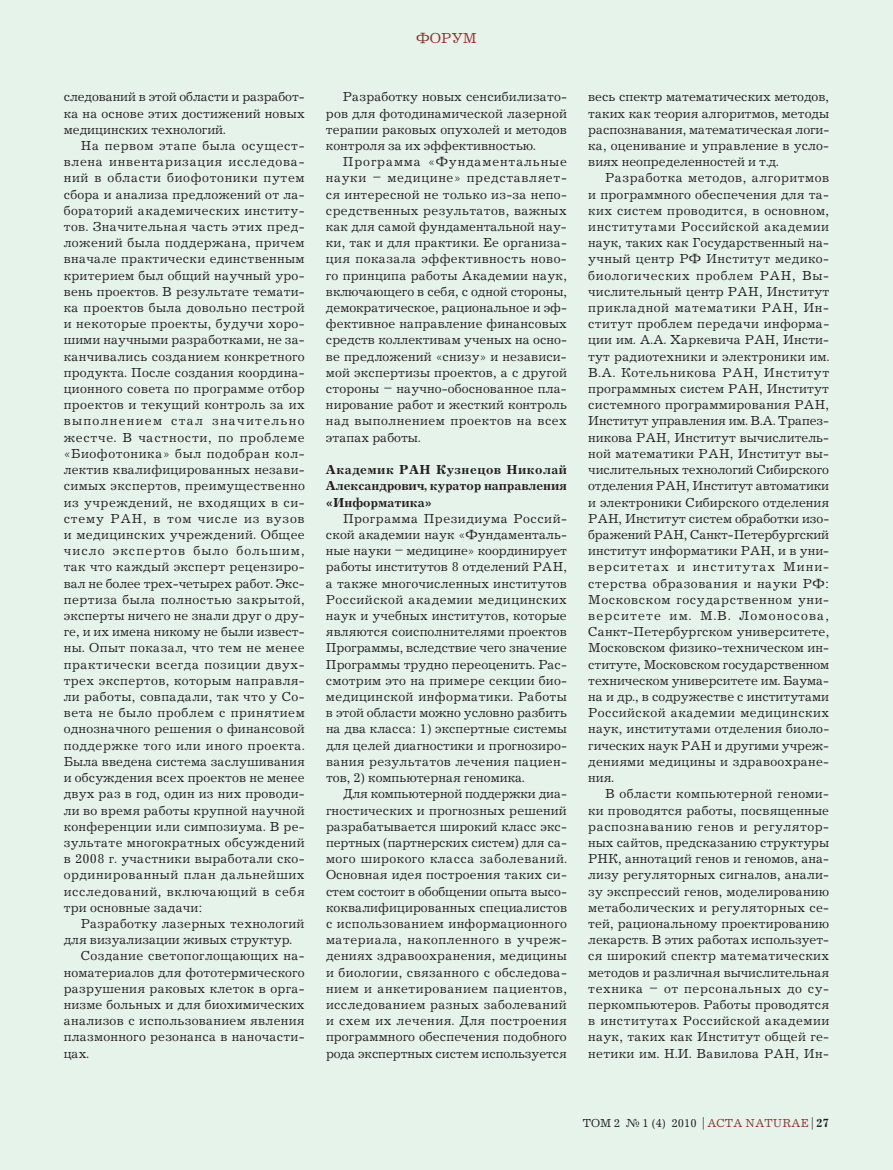
<style>
.page{position:relative;width:893px;height:1170px;background:#fff}
.page>*{position:absolute;margin:0;border:0;box-sizing:border-box;transform-origin:0 0}
.t1{font:15px "Journal C";color:#8c2f2f}
.t2{font:13.5px/16.2px "Journal C";letter-spacing:.01em;color:#231f20;text-align:justify}
.t3{font:700 13.5px/16.2px "Journal C";letter-spacing:-.005em;color:#231f20;text-align:justify}
.t4{font:12px "Journal C";color:#231f20}
.s1{color:#8c2f2f}
.s2{font-weight:700}
</style>
<div class="page">
<div style="left:0;top:0;width:893px;height:1169px;background:#e6f3ea"></div>
<p class="t2" style="left:64px;top:89px;width:243px">СЛЕДОВАНИЙ В ЭТОЙ ОБЛАСТИ И РАЗРАБОТ-КА НА ОСНОВЕ ЭТИХ ДОСТИЖЕНИЙ НОВЫХ МЕДИЦИНСКИХ ТЕХНОЛОГИЙ.</p>
<p class="t2" style="left:64px;top:138px;width:243px;text-indent:17px">НА ПЕРВОМ ЭТАПЕ БЫЛА ОСУЩЕСТ-ВЛЕНА ИНВЕНТАРИЗАЦИЯ ИССЛЕДОВА-НИЙ В ОБЛАСТИ БИОФОТОНИКИ ПУТЕМ СБОРА И АНАЛИЗА ПРЕДЛОЖЕНИЙ ОТ ЛА-БОРАТОРИЙ АКАДЕМИЧЕСКИХ ИНСТИТУ-ТОВ. ЗНАЧИТЕЛЬНАЯ ЧАСТЬ ЭТИХ ПРЕД-ЛОЖЕНИЙ БЫЛА ПОДДЕРЖАНА, ПРИЧЕМ ВНАЧАЛЕ ПРАКТИЧЕСКИ ЕДИНСТВЕННЫМ КРИТЕРИЕМ БЫЛ ОБЩИЙ НАУЧНЫЙ УРО-ВЕНЬ ПРОЕКТОВ. В РЕЗУЛЬТАТЕ ТЕМАТИ-КА ПРОЕКТОВ БЫЛА ДОВОЛЬНО ПЕСТРОЙ И НЕКОТОРЫЕ ПРОЕКТЫ, БУДУЧИ ХОРО-ШИМИ НАУЧНЫМИ РАЗРАБОТКАМИ, НЕ ЗА-КАНЧИВАЛИСЬ СОЗДАНИЕМ КОНКРЕТНОГО ПРОДУКТА. ПОСЛЕ СОЗДАНИЯ КООРДИНА-ЦИОННОГО СОВЕТА ПО ПРОГРАММЕ ОТБОР ПРОЕКТОВ И ТЕКУЩИЙ КОНТРОЛЬ ЗА ИХ ВЫПОЛНЕНИЕМ СТАЛ ЗНАЧИТЕЛЬНО ЖЕСТЧЕ. В ЧАСТНОСТИ, ПО ПРОБЛЕМЕ «БИОФОТОНИКА» БЫЛ ПОДОБРАН КОЛ-ЛЕКТИВ КВАЛИФИЦИРОВАННЫХ НЕЗАВИ-СИМЫХ ЭКСПЕРТОВ, ПРЕИМУЩЕСТВЕННО ИЗ УЧРЕЖДЕНИЙ, НЕ ВХОДЯЩИХ В СИ-СТЕМУ РАН, В ТОМ ЧИСЛЕ ИЗ ВУЗОВ И МЕДИЦИНСКИХ УЧРЕЖДЕНИЙ. ОБЩЕЕ ЧИСЛО ЭКСПЕРТОВ БЫЛО БОЛЬШИМ, ТАК ЧТО КАЖДЫЙ ЭКСПЕРТ РЕЦЕНЗИРО-ВАЛ НЕ БОЛЕЕ ТРЕХ-ЧЕТЫРЕХ РАБОТ. ЭКС-ПЕРТИЗА БЫЛА ПОЛНОСТЬЮ ЗАКРЫТОЙ, ЭКСПЕРТЫ НИЧЕГО НЕ ЗНАЛИ ДРУГ О ДРУ-ГЕ, И ИХ ИМЕНА НИКОМУ НЕ БЫЛИ ИЗВЕСТ-НЫ. ОПЫТ ПОКАЗАЛ, ЧТО ТЕМ НЕ МЕНЕЕ ПРАКТИЧЕСКИ ВСЕГДА ПОЗИЦИИ ДВУХ-ТРЕХ ЭКСПЕРТОВ, КОТОРЫМ НАПРАВЛЯ-ЛИ РАБОТЫ, СОВПАДАЛИ, ТАК ЧТО У СО-ВЕТА НЕ БЫЛО ПРОБЛЕМ С ПРИНЯТИЕМ ОДНОЗНАЧНОГО РЕШЕНИЯ О ФИНАНСОВОЙ ПОДДЕРЖКЕ ТОГО ИЛИ ИНОГО ПРОЕКТА.<br>БЫЛА ВВЕДЕНА СИСТЕМА ЗАСЛУШИВАНИЯ И ОБСУЖДЕНИЯ ВСЕХ ПРОЕКТОВ НЕ МЕНЕЕ ДВУХ РАЗ В ГОД, ОДИН ИЗ НИХ ПРОВОДИ-ЛИ ВО ВРЕМЯ РАБОТЫ КРУПНОЙ НАУЧНОЙ КОНФЕРЕНЦИИ ИЛИ СИМПОЗИУМА. В РЕ-ЗУЛЬТАТЕ МНОГОКРАТНЫХ ОБСУЖДЕНИЙ В 2008 Г. УЧАСТНИКИ ВЫРАБОТАЛИ СКО-ОРДИНИРОВАННЫЙ ПЛАН ДАЛЬНЕЙШИХ ИССЛЕДОВАНИЙ, ВКЛЮЧАЮЩИЙ В СЕБЯ ТРИ ОСНОВНЫЕ ЗАДАЧИ:</p>
<p class="t2" style="left:81px;top:915px;width:225px">РАЗРАБОТКУ ЛАЗЕРНЫХ ТЕХНОЛОГИЙ</p>
<p class="t2" style="left:64px;top:932px;width:230px">ДЛЯ ВИЗУАЛИЗАЦИИ ЖИВЫХ СТРУКТУР.</p>
<p class="t2" style="left:81px;top:948px;width:225px">СОЗДАНИЕ СВЕТОПОГЛОЩАЮЩИХ НА-</p>
<p class="t2" style="left:64px;top:964px;width:242px">НОМАТЕРИАЛОВ ДЛЯ ФОТОТЕРМИЧЕСКОГО</p>
<p class="t2" style="left:64px;top:980px;width:242px">РАЗРУШЕНИЯ РАКОВЫХ КЛЕТОК В ОРГА-</p>
<p class="t2" style="left:64px;top:996px;width:242px">НИЗМЕ БОЛЬНЫХ И ДЛЯ БИОХИМИЧЕСКИХ</p>
<p class="t2" style="left:64px;top:1013px;width:242px">АНАЛИЗОВ С ИСПОЛЬЗОВАНИЕМ ЯВЛЕНИЯ</p>
<p class="t2" style="left:64px;top:1029px;width:242px">ПЛАЗМОННОГО РЕЗОНАНСА В НАНОЧАСТИ-</p>
<p class="t2" style="left:64px;top:1045px;width:27px">ЦАХ.</p>
<p class="t1" style="left:416px;top:31px;width:62px">ФОРУМ</p>
<p class="t2" style="left:326px;top:89px;width:243px;text-indent:17px">РАЗРАБОТКУ НОВЫХ СЕНСИБИЛИЗАТО-РОВ ДЛЯ ФОТОДИНАМИЧЕСКОЙ ЛАЗЕРНОЙ ТЕРАПИИ РАКОВЫХ ОПУХОЛЕЙ И МЕТОДОВ КОНТРОЛЯ ЗА ИХ ЭФФЕКТИВНОСТЬЮ.</p>
<p class="t2" style="left:326px;top:154px;width:243px;text-indent:17px">ПРОГРАММА «ФУНДАМЕНТАЛЬНЫЕ НАУКИ – МЕДИЦИНЕ» ПРЕДСТАВЛЯЕТ-СЯ ИНТЕРЕСНОЙ НЕ ТОЛЬКО ИЗ-ЗА НЕПО-СРЕДСТВЕННЫХ РЕЗУЛЬТАТОВ, ВАЖНЫХ КАК ДЛЯ САМОЙ ФУНДАМЕНТАЛЬНОЙ НАУ-КИ, ТАК И ДЛЯ ПРАКТИКИ. ЕЕ ОРГАНИЗА-ЦИЯ ПОКАЗАЛА ЭФФЕКТИВНОСТЬ НОВО-ГО ПРИНЦИПА РАБОТЫ АКАДЕМИИ НАУК, ВКЛЮЧАЮЩЕГО В СЕБЯ, С ОДНОЙ СТОРОНЫ, ДЕМОКРАТИЧЕСКОЕ, РАЦИОНАЛЬНОЕ И ЭФ-ФЕКТИВНОЕ НАПРАВЛЕНИЕ ФИНАНСОВЫХ СРЕДСТВ КОЛЛЕКТИВАМ УЧЕНЫХ НА ОСНО-ВЕ ПРЕДЛОЖЕНИЙ «СНИЗУ» И НЕЗАВИСИ-МОЙ ЭКСПЕРТИЗЫ ПРОЕКТОВ, А С ДРУГОЙ СТОРОНЫ – НАУЧНО-ОБОСНОВАННОЕ ПЛА-НИРОВАНИЕ РАБОТ И ЖЕСТКИЙ КОНТРОЛЬ НАД ВЫПОЛНЕНИЕМ ПРОЕКТОВ НА ВСЕХ ЭТАПАХ РАБОТЫ.</p>
<p class="t3" style="left:326px;top:462px;width:243px">Академик РАН Кузнецов Николай Александрович, куратор направления «Информатика»</p>
<p class="t2" style="left:326px;top:510px;width:243px;text-indent:17px">ПРОГРАММА ПРЕЗИДИУМА РОССИЙ-СКОЙ АКАДЕМИИ НАУК «ФУНДАМЕНТАЛЬ-НЫЕ НАУКИ – МЕДИЦИНЕ» КООРДИНИРУЕТ РАБОТЫ ИНСТИТУТОВ 8 ОТДЕЛЕНИЙ РАН, А ТАКЖЕ МНОГОЧИСЛЕННЫХ ИНСТИТУТОВ РОССИЙСКОЙ АКАДЕМИИ МЕДИЦИНСКИХ НАУК И УЧЕБНЫХ ИНСТИТУТОВ, КОТОРЫЕ ЯВЛЯЮТСЯ СОИСПОЛНИТЕЛЯМИ ПРОЕКТОВ ПРОГРАММЫ, ВСЛЕДСТВИЕ ЧЕГО ЗНАЧЕНИЕ ПРОГРАММЫ ТРУДНО ПЕРЕОЦЕНИТЬ. РАС-СМОТРИМ ЭТО НА ПРИМЕРЕ СЕКЦИИ БИО-МЕДИЦИНСКОЙ ИНФОРМАТИКИ. РАБОТЫ В ЭТОЙ ОБЛАСТИ МОЖНО УСЛОВНО РАЗБИТЬ НА ДВА КЛАССА: 1) ЭКСПЕРТНЫЕ СИСТЕМЫ ДЛЯ ЦЕЛЕЙ ДИАГНОСТИКИ И ПРОГНОЗИРО-ВАНИЯ РЕЗУЛЬТАТОВ ЛЕЧЕНИЯ ПАЦИЕН-ТОВ, 2) КОМПЬЮТЕРНАЯ ГЕНОМИКА.</p>
<p class="t2" style="left:326px;top:786px;width:243px;text-indent:17px">ДЛЯ КОМПЬЮТЕРНОЙ ПОДДЕРЖКИ ДИА-ГНОСТИЧЕСКИХ И ПРОГНОЗНЫХ РЕШЕНИЙ РАЗРАБАТЫВАЕТСЯ ШИРОКИЙ КЛАСС ЭКС-ПЕРТНЫХ (ПАРТНЕРСКИХ СИСТЕМ) ДЛЯ СА-МОГО ШИРОКОГО КЛАССА ЗАБОЛЕВАНИЙ.<br>ОСНОВНАЯ ИДЕЯ ПОСТРОЕНИЯ ТАКИХ СИ-СТЕМ СОСТОИТ В ОБОБЩЕНИИ ОПЫТА ВЫСО-КОКВАЛИФИЦИРОВАННЫХ СПЕЦИАЛИСТОВ С ИСПОЛЬЗОВАНИЕМ ИНФОРМАЦИОННОГО МАТЕРИАЛА, НАКОПЛЕННОГО В УЧРЕЖ-ДЕНИЯХ ЗДРАВООХРАНЕНИЯ, МЕДИЦИНЫ И БИОЛОГИИ, СВЯЗАННОГО С ОБСЛЕДОВА-НИЕМ И АНКЕТИРОВАНИЕМ ПАЦИЕНТОВ, ИССЛЕДОВАНИЕМ РАЗНЫХ ЗАБОЛЕВАНИЙ И СХЕМ ИХ ЛЕЧЕНИЯ. ДЛЯ ПОСТРОЕНИЯ ПРОГРАММНОГО ОБЕСПЕЧЕНИЯ ПОДОБНОГО РОДА ЭКСПЕРТНЫХ СИСТЕМ ИСПОЛЬЗУЕТСЯ</p>
<p class="t2" style="left:588px;top:89px;width:243px">ВЕСЬ СПЕКТР МАТЕМАТИЧЕСКИХ МЕТОДОВ, ТАКИХ КАК ТЕОРИЯ АЛГОРИТМОВ, МЕТОДЫ РАСПОЗНАВАНИЯ, МАТЕМАТИЧЕСКАЯ ЛОГИ-КА, ОЦЕНИВАНИЕ И УПРАВЛЕНИЕ В УСЛО-ВИЯХ НЕОПРЕДЕЛЕННОСТЕЙ И Т.Д.</p>
<p class="t2" style="left:588px;top:170px;width:243px;text-indent:17px">РАЗРАБОТКА МЕТОДОВ, АЛГОРИТМОВ И ПРОГРАММНОГО ОБЕСПЕЧЕНИЯ ДЛЯ ТА-КИХ СИСТЕМ ПРОВОДИТСЯ, В ОСНОВНОМ, ИНСТИТУТАМИ РОССИЙСКОЙ АКАДЕМИИ НАУК, ТАКИХ КАК ГОСУДАРСТВЕННЫЙ НА-УЧНЫЙ ЦЕНТР РФ ИНСТИТУТ МЕДИКО-БИОЛОГИЧЕСКИХ ПРОБЛЕМ РАН, ВЫ-ЧИСЛИТЕЛЬНЫЙ ЦЕНТР РАН, ИНСТИТУТ ПРИКЛАДНОЙ МАТЕМАТИКИ РАН, ИН-СТИТУТ ПРОБЛЕМ ПЕРЕДАЧИ ИНФОРМА-ЦИИ ИМ. А.А. ХАРКЕВИЧА РАН, ИНСТИ-ТУТ РАДИОТЕХНИКИ И ЭЛЕКТРОНИКИ ИМ.<br>В.А. КОТЕЛЬНИКОВА РАН, ИНСТИТУТ ПРОГРАММНЫХ СИСТЕМ РАН, ИНСТИТУТ СИСТЕМНОГО ПРОГРАММИРОВАНИЯ РАН, ИНСТИТУТ УПРАВЛЕНИЯ ИМ. В.А. ТРАПЕЗ-НИКОВА РАН, ИНСТИТУТ ВЫЧИСЛИТЕЛЬ-НОЙ МАТЕМАТИКИ РАН, ИНСТИТУТ ВЫ-ЧИСЛИТЕЛЬНЫХ ТЕХНОЛОГИЙ СИБИРСКОГО ОТДЕЛЕНИЯ РАН, ИНСТИТУТ АВТОМАТИКИ И ЭЛЕКТРОНИКИ СИБИРСКОГО ОТДЕЛЕНИЯ РАН, ИНСТИТУТ СИСТЕМ ОБРАБОТКИ ИЗО-БРАЖЕНИЙ РАН, САНКТ-ПЕТЕРБУРГСКИЙ ИНСТИТУТ ИНФОРМАТИКИ РАН, И В УНИ-ВЕРСИТЕТАХ И ИНСТИТУТАХ МИНИ-СТЕРСТВА ОБРАЗОВАНИЯ И НАУКИ РФ:<br>МОСКОВСКОМ ГОСУДАРСТВЕННОМ УНИ-ВЕРСИТЕТЕ ИМ. М.В. ЛОМОНОСОВА, САНКТ-ПЕТЕРБУРГСКОМ УНИВЕРСИТЕТЕ, МОСКОВСКОМ ФИЗИКО-ТЕХНИЧЕСКОМ ИН-СТИТУТЕ, МОСКОВСКОМ ГОСУДАРСТВЕННОМ ТЕХНИЧЕСКОМ УНИВЕРСИТЕТЕ ИМ. БАУМА-НА И ДР., В СОДРУЖЕСТВЕ С ИНСТИТУТАМИ РОССИЙСКОЙ АКАДЕМИИ МЕДИЦИНСКИХ НАУК, ИНСТИТУТАМИ ОТДЕЛЕНИЯ БИОЛО-ГИЧЕСКИХ НАУК РАН И ДРУГИМИ УЧРЕЖ-ДЕНИЯМИ МЕДИЦИНЫ И ЗДРАВООХРАНЕ-НИЯ.</p>
<p class="t2" style="left:588px;top:786px;width:243px;text-indent:17px">В ОБЛАСТИ КОМПЬЮТЕРНОЙ ГЕНОМИ-КИ ПРОВОДЯТСЯ РАБОТЫ, ПОСВЯЩЕННЫЕ РАСПОЗНАВАНИЮ ГЕНОВ И РЕГУЛЯТОР-НЫХ САЙТОВ, ПРЕДСКАЗАНИЮ СТРУКТУРЫ РНК, АННОТАЦИЙ ГЕНОВ И ГЕНОМОВ, АНА-ЛИЗУ РЕГУЛЯТОРНЫХ СИГНАЛОВ, АНАЛИ-ЗУ ЭКСПРЕССИЙ ГЕНОВ, МОДЕЛИРОВАНИЮ МЕТАБОЛИЧЕСКИХ И РЕГУЛЯТОРНЫХ СЕ-ТЕЙ, РАЦИОНАЛЬНОМУ ПРОЕКТИРОВАНИЮ ЛЕКАРСТВ. В ЭТИХ РАБОТАХ ИСПОЛЬЗУЕТ-СЯ ШИРОКИЙ СПЕКТР МАТЕМАТИЧЕСКИХ МЕТОДОВ И РАЗЛИЧНАЯ ВЫЧИСЛИТЕЛЬНАЯ ТЕХНИКА – ОТ ПЕРСОНАЛЬНЫХ ДО СУ-ПЕРКОМПЬЮТЕРОВ. РАБОТЫ ПРОВОДЯТСЯ В ИНСТИТУТАХ РОССИЙСКОЙ АКАДЕМИИ НАУК, ТАКИХ КАК ИНСТИТУТ ОБЩЕЙ ГЕ-НЕТИКИ ИМ. Н.И. ВАВИЛОВА РАН, ИН-</p>
<p class="t4" style="left:583px;top:1116px;width:248px">ТОМ 2 № 1 (4) 2010 | <span class="s1">ACTA NATURAE</span> | <span class="s2">27</span></p>
</div>
